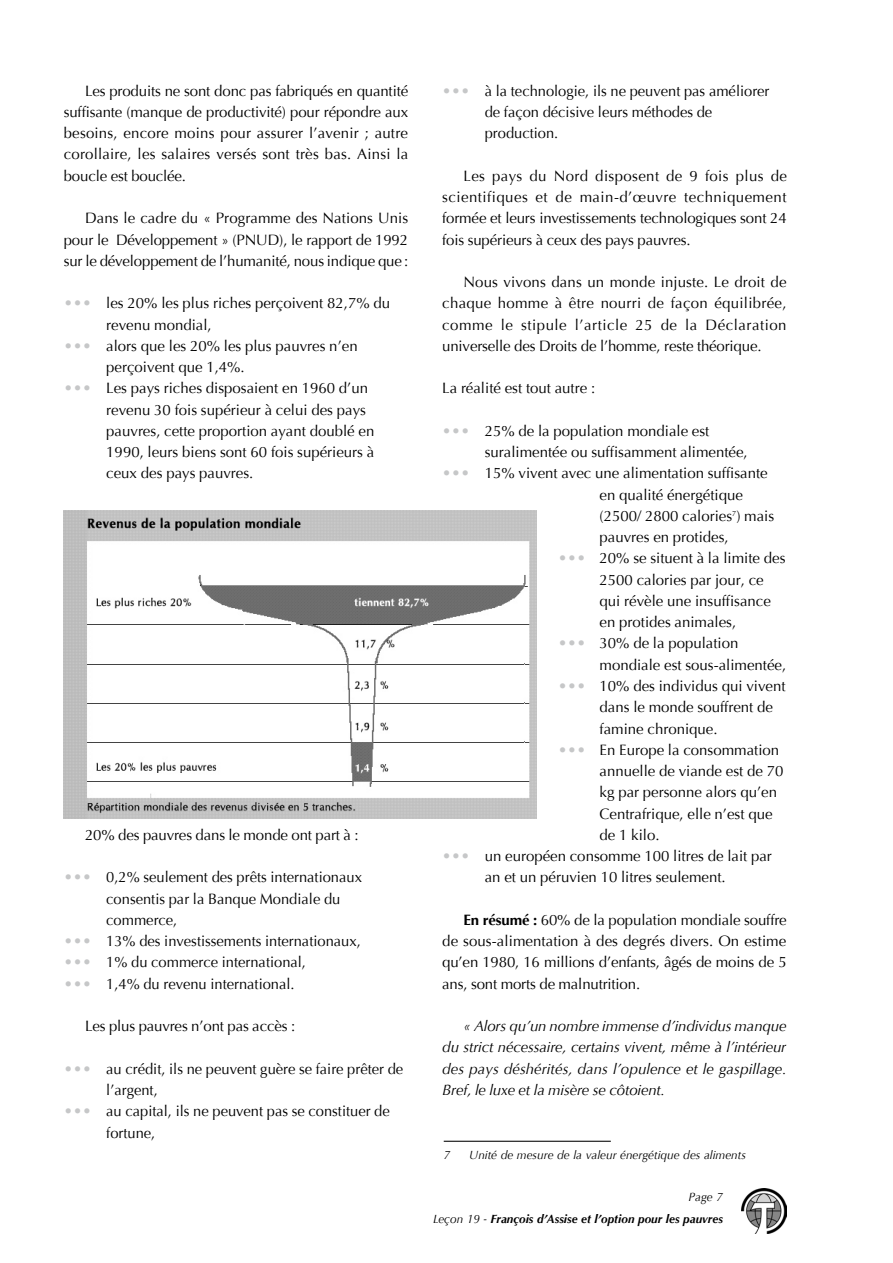
<style>
.page{position:relative;width:893px;height:1263px;background:#fff}
.page>*{position:absolute;margin:0;border:0;box-sizing:border-box;transform-origin:0 0}
.t1{font:15px/21.3px "Optima";color:#000}
.t2{font:italic 15px/21.3px "Optima";letter-spacing:-.01em;color:#000;text-align:justify}
.t3{font:italic 700 12px/21.3px "Optima";color:#000;text-align:right}
.t4{font:italic 12px "Optima";color:#000}
.s1{color:#c6c7c8}
.s2{font-weight:700}
.s3{font-weight:400}
</style>
<div class="page">
<img style="left:741px;top:1188px;width:45px;height:45px">
<img style="left:64px;top:510px;width:473px;height:309px">
<hr style="left:444px;top:1141px;width:167px;height:1px;background:#000">
<p class="t1" style="left:64px;top:80px;width:346px;text-align:justify;text-indent:21px">Les produits ne sont donc pas fabriqués en quantité suffisante (manque de productivité) pour répondre aux besoins, encore moins pour assurer l’avenir ; autre corollaire, les salaires versés sont très bas. Ainsi la boucle est bouclée.</p>
<p class="t1" style="left:64px;top:208px;width:346px;text-align:justify;text-indent:21px">Dans le cadre du « Programme des Nations Unis pour le Développement » (PNUD), le rapport de 1992 sur le développement de l’humanité, nous indique que :</p>
<p class="t1" style="left:106px;top:293px;width:285px;text-indent:-43px"><span class="s1">•••</span> les 20% les plus riches perçoivent 82,7% du revenu mondial,</p>
<p class="t1" style="left:106px;top:335px;width:253px;text-indent:-43px"><span class="s1">•••</span> alors que les 20% les plus pauvres n’en perçoivent que 1,4%.</p>
<p class="t1" style="left:106px;top:378px;width:270px;text-indent:-43px"><span class="s1">•••</span> Les pays riches disposaient en 1960 d’un revenu 30 fois supérieur à celui des pays pauvres, cette proportion ayant doublé en 1990, leurs biens sont 60 fois supérieurs à ceux des pays pauvres.</p>
<p class="t1" style="left:85px;top:824px;width:275px">20% des pauvres dans le monde ont part à :</p>
<p class="t1" style="left:106px;top:867px;width:257px;text-indent:-42px"><span class="s1">•••</span> 0,2% seulement des prêts internationaux consentis par la Banque Mondiale du commerce,</p>
<p class="t1" style="left:64px;top:931px;width:299px"><span class="s1">•••</span> 13% des investissements internationaux,</p>
<p class="t1" style="left:64px;top:952px;width:244px"><span class="s1">•••</span> 1% du commerce international,</p>
<p class="t1" style="left:64px;top:973px;width:232px"><span class="s1">•••</span> 1,4% du revenu international.</p>
<p class="t1" style="left:85px;top:1016px;width:212px">Les plus pauvres n’ont pas accès :</p>
<p class="t1" style="left:106px;top:1058px;width:298px;text-indent:-43px"><span class="s1">•••</span> au crédit, ils ne peuvent guère se faire prêter de l’argent,</p>
<p class="t1" style="left:106px;top:1101px;width:285px;text-indent:-43px"><span class="s1">•••</span> au capital, ils ne peuvent pas se constituer de fortune,</p>
<p class="t1" style="left:485px;top:80px;width:286px;text-indent:-43px"><span class="s1">•••</span> à la technologie, ils ne peuvent pas améliorer de façon décisive leurs méthodes de production.</p>
<p class="t1" style="left:442px;top:165px;width:346px;text-align:justify;text-indent:21px">Les pays du Nord disposent de 9 fois plus de scientifiques et de main-d’œuvre techniquement formée et leurs investissements technologiques sont 24 fois supérieurs à ceux des pays pauvres.</p>
<p class="t1" style="left:442px;top:271px;width:346px;text-align:justify;text-indent:21px">Nous vivons dans un monde injuste. Le droit de chaque homme à être nourri de façon équilibrée, comme le stipule l’article 25 de la Déclaration universelle des Droits de l’homme, reste théorique.</p>
<p class="t1" style="left:442px;top:378px;width:154px">La réalité est tout autre :</p>
<p class="t1" style="left:485px;top:420px;width:264px;text-indent:-43px"><span class="s1">•••</span> 25% de la population mondiale est suralimentée ou suffisamment alimentée,</p>
<p class="t1" style="left:600px;top:463px;width:176px;text-indent:-157px"><span class="s1">•••</span> 15% vivent avec une alimentation suffisante en qualité énergétique (2500/ 2800 calories<sup>7</sup>) mais pauvres en protides,</p>
<p class="t1" style="left:600px;top:548px;width:187px;text-indent:-41px"><span class="s1">•••</span> 20% se situent à la limite des<br>2500 calories par jour, ce qui révèle une insuffisance en protides animales,</p>
<p class="t1" style="left:600px;top:633px;width:188px;text-indent:-41px"><span class="s1">•••</span> 30% de la population mondiale est sous-alimentée,</p>
<p class="t1" style="left:600px;top:675px;width:187px;text-indent:-41px"><span class="s1">•••</span> 10% des individus qui vivent dans le monde souffrent de famine chronique.</p>
<p class="t1" style="left:600px;top:739px;width:185px;text-indent:-41px"><span class="s1">•••</span> En Europe la consommation annuelle de viande est de 70 kg par personne alors qu’en<br>Centrafrique, elle n’est que de 1 kilo.</p>
<p class="t1" style="left:442px;top:845px;width:331px;text-align:center"><span class="s1">•••</span> un européen consomme 100 litres de lait par an et un péruvien 10 litres seulement.</p>
<p class="t1" style="left:442px;top:909px;width:346px;text-align:justify;text-indent:21px"><span class="s2">En résumé :</span> 60% de la population mondiale souffre de sous-alimentation à des degrés divers. On estime qu’en 1980, 16 millions d’enfants, âgés de moins de 5 ans, sont morts de malnutrition.</p>
<p class="t2" style="left:442px;top:1015px;width:346px;text-indent:21px">« Alors qu’un nombre immense d’individus manque du strict nécessaire, certains vivent, même à l’intérieur des pays déshérités, dans l’opulence et le gaspillage.<br>Bref, le luxe et la misère se côtoient.</p>
<p class="t4" style="left:444px;top:1148px;width:8px">7</p>
<p class="t4" style="left:469px;top:1148px;width:278px">Unité de mesure de la valeur énergétique des aliments</p>
<p class="t3" style="left:433px;top:1186px;width:291px"><span class="s3">Page 7<br>Leçon 19 -</span> François d’Assise et l’option pour les pauvres</p>
</div>
